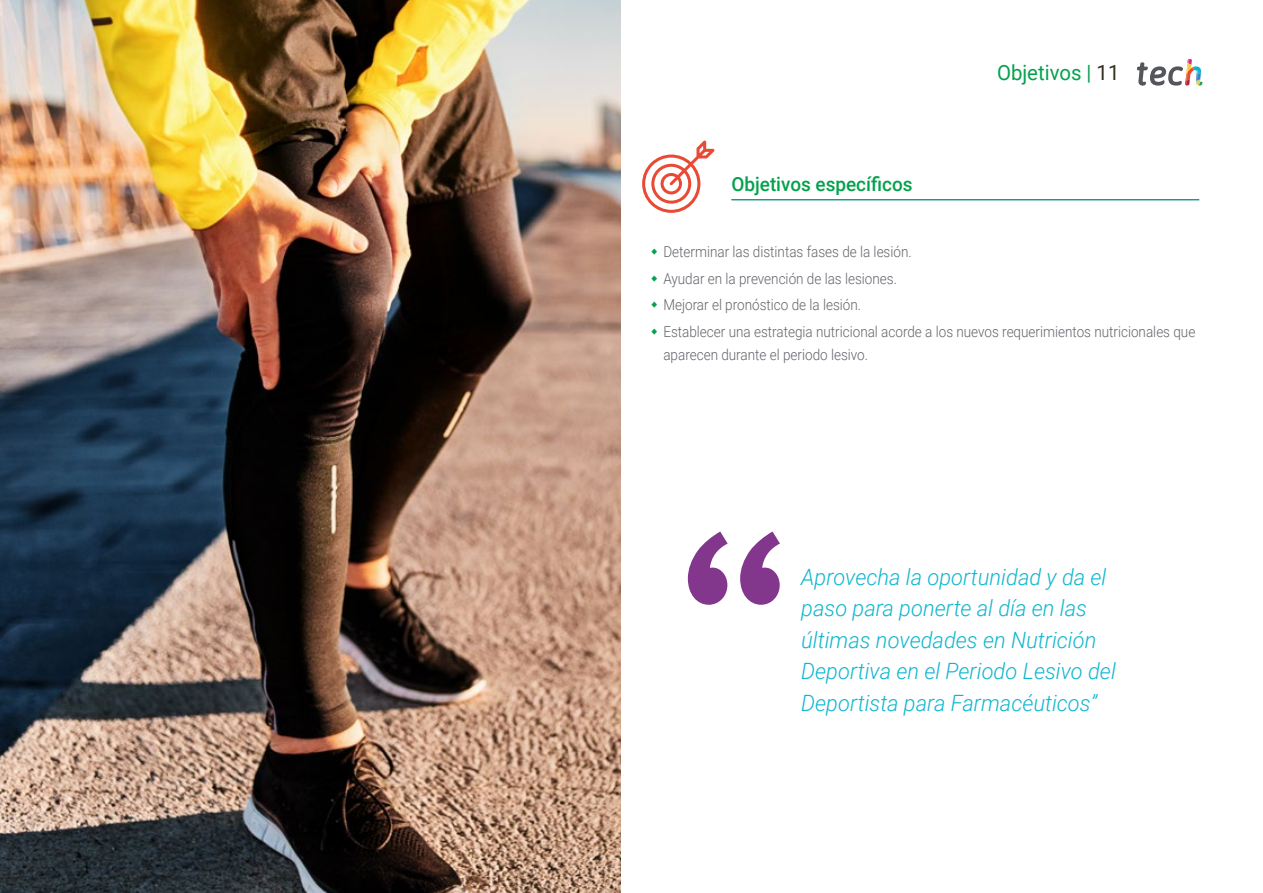
<style>
.page{position:relative;width:1263px;height:893px;background:#fff}
.page>*{position:absolute;margin:0;border:0;box-sizing:border-box;transform-origin:0 0}
.t1{font:italic 300 22.5px/31.5px "Roboto";color:#0fb6cf}
.t2{font:21px "Roboto";color:#04a14d}
.t3{font:500 19.5px "Roboto";color:#04a14d}
.t4{font:300 15px/26.7px "Roboto";color:#61646a;scale:.9 1}
.s1{color:#312e20}
</style>
<div class="page">
<img style="left:0;top:0;width:621px;height:893px">
<svg style="left:1137px;top:59px;width:65px;height:27px"></svg>
<svg style="left:688px;top:531px;width:92px;height:74px"></svg>
<svg style="left:642px;top:140px;width:72px;height:73px"></svg>
<hr style="left:731px;top:199px;width:468px;height:1px;background:#04a14d">
<h3 class="t3" style="left:731px;top:171px;width:183px">Objetivos específicos</h3>
<h2 class="t2" style="left:997px;top:57px;width:124px">Objetivos | <span class="s1">11</span></h2>
<p class="t4" style="left:663px;top:238px;width:592px">Determinar las distintas fases de la lesión.<br>Ayudar en la prevención de las lesiones.<br>Mejorar el pronóstico de la lesión.<br>Establecer una estrategia nutricional acorde a los nuevos requerimientos nutricionales que</p>
<p class="t4" style="left:663px;top:340px;width:229px">aparecen durante el periodo lesivo.</p>
<h1 class="t1" style="left:801px;top:560px;width:316px">Aprovecha la oportunidad y da el paso para ponerte al día en las últimas novedades en Nutrición<br>Deportiva en el Periodo Lesivo del<br>Deportista para Farmacéuticos”</h1>
</div>
